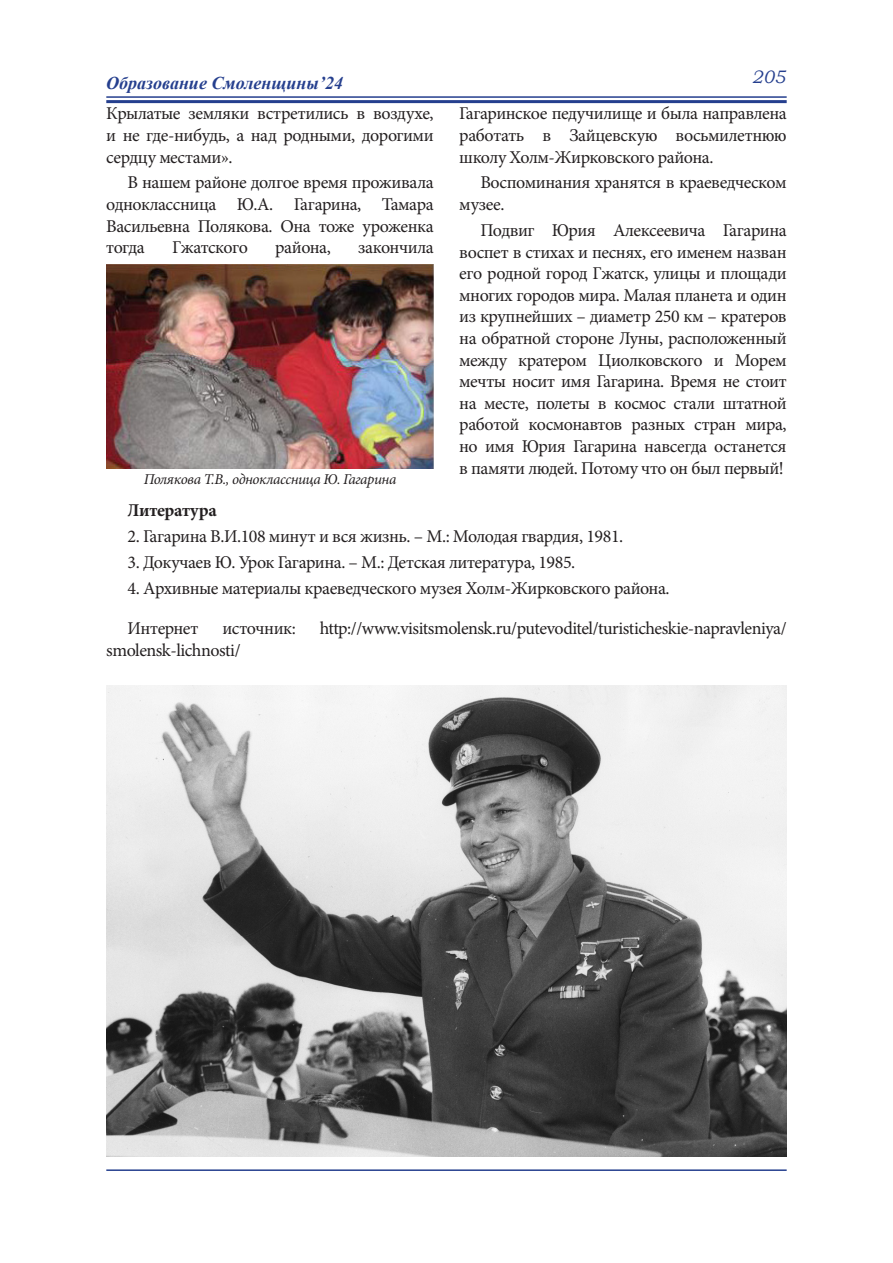
<style>
.page{position:relative;width:893px;height:1263px;background:#fff}
.page>*{position:absolute;margin:0;border:0;box-sizing:border-box;transform-origin:0 0}
.t1{font:18px/21.6px "Minion Pro";letter-spacing:-.025em;color:#231f20;text-align:justify}
.t2{font:italic 700 18px "Times New Roman";color:#253f8e}
.t3{font:700 18px "Minion Pro";letter-spacing:-.015em;color:#231f20}
.t4{font:italic 18px "Bookman Old Style";color:#253f8e}
.t5{font:italic 15px "Minion Pro";letter-spacing:-.025em;color:#231f20}
</style>
<div class="page">
<hr style="left:106px;top:96px;width:681px;height:2px;background:#253f8e">
<hr style="left:106px;top:100px;width:681px;height:3px;background:#253f8e">
<hr style="left:106px;top:1169px;width:681px;height:2px;background:#253f8e">
<img style="left:106px;top:265px;width:328px;height:203px">
<img style="left:107px;top:685px;width:680px;height:472px">
<p class="t2" style="left:106px;top:70px;width:238px">Образование Смоленщины’24</p>
<p class="t4" style="left:752px;top:65px;width:35px">205</p>
<p class="t1" style="left:106px;top:103px;width:329px">Крылатые земляки встретились в воздухе, и не где-нибудь, а над родными, дорогими сердцу местами».</p>
<p class="t1" style="left:106px;top:172px;width:329px;text-indent:21px">В нашем районе долгое время проживала одноклассница Ю.А. Гагарина, Тамара Васильевна Полякова. Она тоже уроженка тогда</p>
<p class="t1" style="left:459px;top:103px;width:329px">Гагаринское педучилище и была направлена работать в Зайцевскую восьмилетнюю школу Холм-Жирковского района.</p>
<p class="t1" style="left:459px;top:172px;width:329px;text-indent:21px">Воспоминания хранятся в краеведческом музее.</p>
<p class="t1" style="left:459px;top:219px;width:329px;text-indent:21px">Подвиг Юрия Алексеевича Гагарина воспет в стихах и песнях, его именем назван его родной город Гжатск, улицы и площади многих городов мира. Малая планета и один из крупнейших – диаметр 250 км – кратеров на обратной стороне Луны, расположенный между кратером Циолковского и Морем мечты носит имя Гагарина. Время не стоит на месте, полеты в космос стали штатной работой космонавтов разных стран мира, но имя Юрия Гагарина навсегда останется в памяти людей. Потому что он был первый!</p>
<p class="t1" style="left:172px;top:237px;width:77px">Гжатского</p>
<p class="t1" style="left:275px;top:237px;width:57px">района,</p>
<p class="t1" style="left:358px;top:237px;width:77px">закончила</p>
<p class="t5" style="left:144px;top:469px;width:254px">Полякова Т.В., одноклассница Ю. Гагарина</p>
<p class="t3" style="left:128px;top:497px;width:91px">Литература</p>
<p class="t1" style="left:128px;top:525px;width:497px">2. Гагарина В.И.108 минут и вся жизнь. – М.: Молодая гвардия, 1981.</p>
<p class="t1" style="left:128px;top:551px;width:449px">3. Докучаев Ю. Урок Гагарина. – М.: Детская литература, 1985.</p>
<p class="t1" style="left:128px;top:577px;width:543px">4. Архивные материалы краеведческого музея Холм-Жирковского района.</p>
<p class="t1" style="left:128px;top:618px;width:73px">Интернет</p>
<p class="t1" style="left:222px;top:618px;width:75px">источник:</p>
<p class="t1" style="left:320px;top:618px;width:468px">http://www.visitsmolensk.ru/putevoditel/turisticheskie-napravleniya/</p>
<p class="t1" style="left:106px;top:639px;width:136px">smolensk-lichnosti/</p>
</div>
